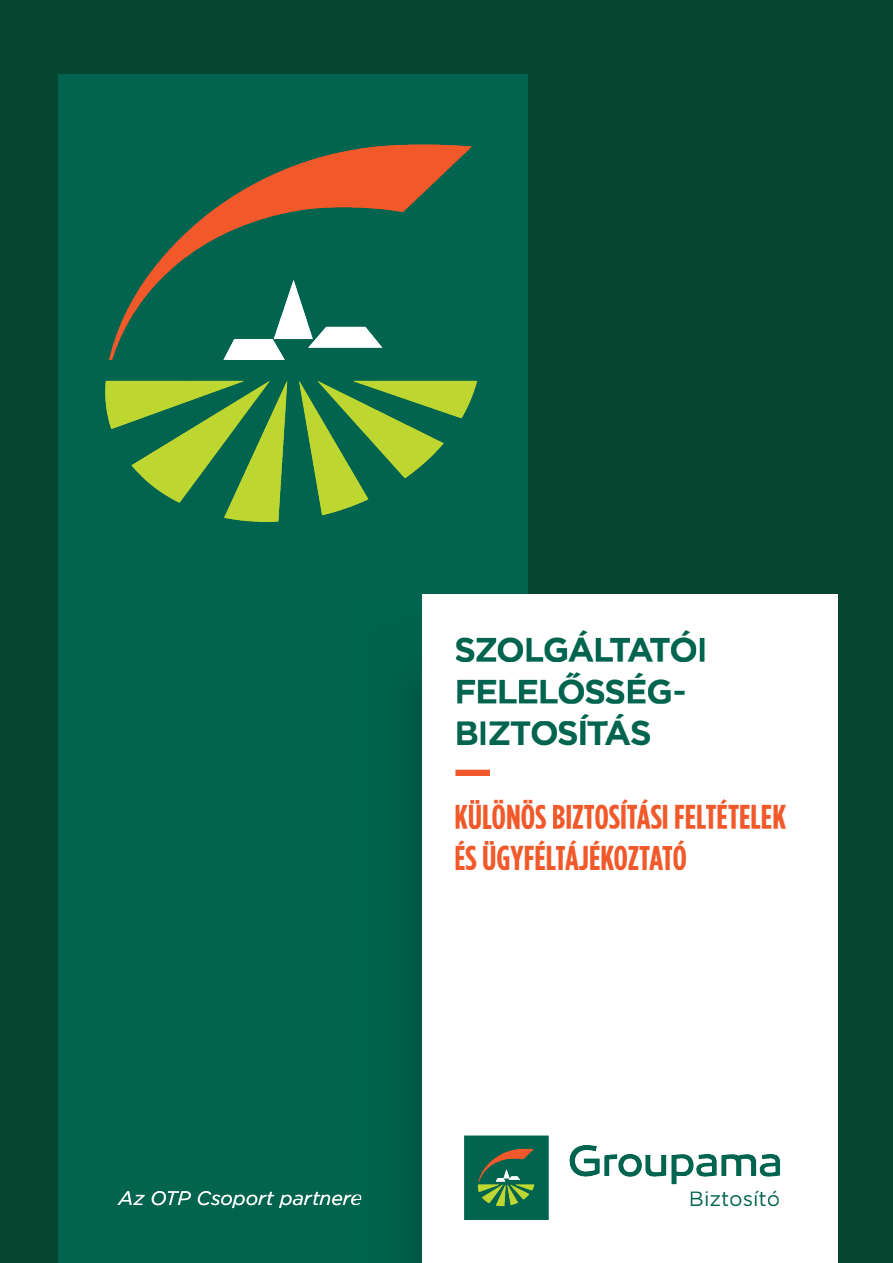
<style>
.page{position:relative;width:893px;height:1263px;background:#074531}
.page>*{position:absolute;margin:0;border:0;box-sizing:border-box;transform-origin:0 0}
.t1{font:34.5px/41.4px "Gotham Condensed Bold+AZGDSS";color:#f1592a}
.t2{font:34.5px/41.8px "Gotham Bold+ODDAJY";letter-spacing:-.06em;color:#00644e}
.t3{font:20.85px "Gotham Book+VFUXIK";color:#00644e}
.t4{font:19.5px "Gotham Book Italic+IBHKOJ";color:#fff}
</style>
<div class="page">
<div style="left:58px;top:75px;width:470px;height:1188px;background:#00644e"></div>
<hr style="left:369px;top:156px;width:93px;height:1px;background:#f1592a">
<hr style="left:369px;top:155px;width:94px;height:1px;background:#f1592a">
<hr style="left:369px;top:154px;width:95px;height:1px;background:#f1592a">
<hr style="left:369px;top:153px;width:96px;height:1px;background:#f1592a">
<hr style="left:369px;top:152px;width:97px;height:1px;background:#f1592a">
<hr style="left:369px;top:151px;width:98px;height:1px;background:#f1592a">
<hr style="left:369px;top:150px;width:99px;height:1px;background:#f1592a">
<hr style="left:369px;top:149px;width:100px;height:1px;background:#f1592a">
<hr style="left:369px;top:148px;width:101px;height:1px;background:#f1592a">
<hr style="left:374px;top:147px;width:98px;height:1px;background:#f1592a">
<hr style="left:377px;top:146px;width:95px;height:1px;background:#f1592a">
<hr style="left:390px;top:145px;width:67px;height:1px;background:#f1592a">
<svg style="left:105px;top:381px;width:182px;height:141px"></svg>
<hr style="left:184px;top:392px;width:31px;height:1px;background:#bed630">
<hr style="left:184px;top:391px;width:32px;height:1px;background:#bed630">
<hr style="left:184px;top:390px;width:36px;height:1px;background:#bed630">
<hr style="left:184px;top:389px;width:38px;height:1px;background:#bed630">
<hr style="left:184px;top:388px;width:41px;height:1px;background:#bed630">
<hr style="left:184px;top:387px;width:45px;height:1px;background:#bed630">
<hr style="left:184px;top:386px;width:46px;height:1px;background:#bed630">
<hr style="left:184px;top:385px;width:49px;height:1px;background:#bed630">
<hr style="left:184px;top:384px;width:53px;height:1px;background:#bed630">
<hr style="left:184px;top:383px;width:55px;height:1px;background:#bed630">
<hr style="left:184px;top:382px;width:58px;height:1px;background:#bed630">
<hr style="left:184px;top:381px;width:59px;height:1px;background:#bed630">
<svg style="left:109px;top:147px;width:352px;height:213px"></svg>
<svg style="left:299px;top:381px;width:178px;height:134px"></svg>
<div style="left:422px;top:594px;width:415px;height:300px;background:#fff"></div>
<img style="left:361px;top:894px;width:72px;height:369px">
<div style="left:528px;top:894px;width:25px;height:184px;background:#fff"></div>
<div style="left:433px;top:894px;width:95px;height:184px;background:#fff"></div>
<div style="left:553px;top:894px;width:184px;height:184px;background:#fff"></div>
<div style="left:737px;top:894px;width:100px;height:184px;background:#fff"></div>
<svg style="left:355px;top:1194px;width:6px;height:11px"></svg>
<svg style="left:433px;top:1078px;width:404px;height:185px;background:#e1ece8"></svg>
<p class="t2" style="left:454px;top:631px;width:255px">SZOLGÁLTATÓI<br>FELELŐSSÉG-<br>BIZTOSÍTÁS</p>
<p class="t1" style="left:454px;top:798px;width:333px">KÜLÖNÖS BIZTOSÍTÁSI FELTÉTELEK<br>ÉS ÜGYFÉLTÁJÉKOZTATÓ</p>
<p class="t4" style="left:118px;top:1191px;width:245px">Az OTP Csoport partnere</p>
<p class="t3" style="left:689px;top:1191px;width:93px">Biztosító</p>
</div>
